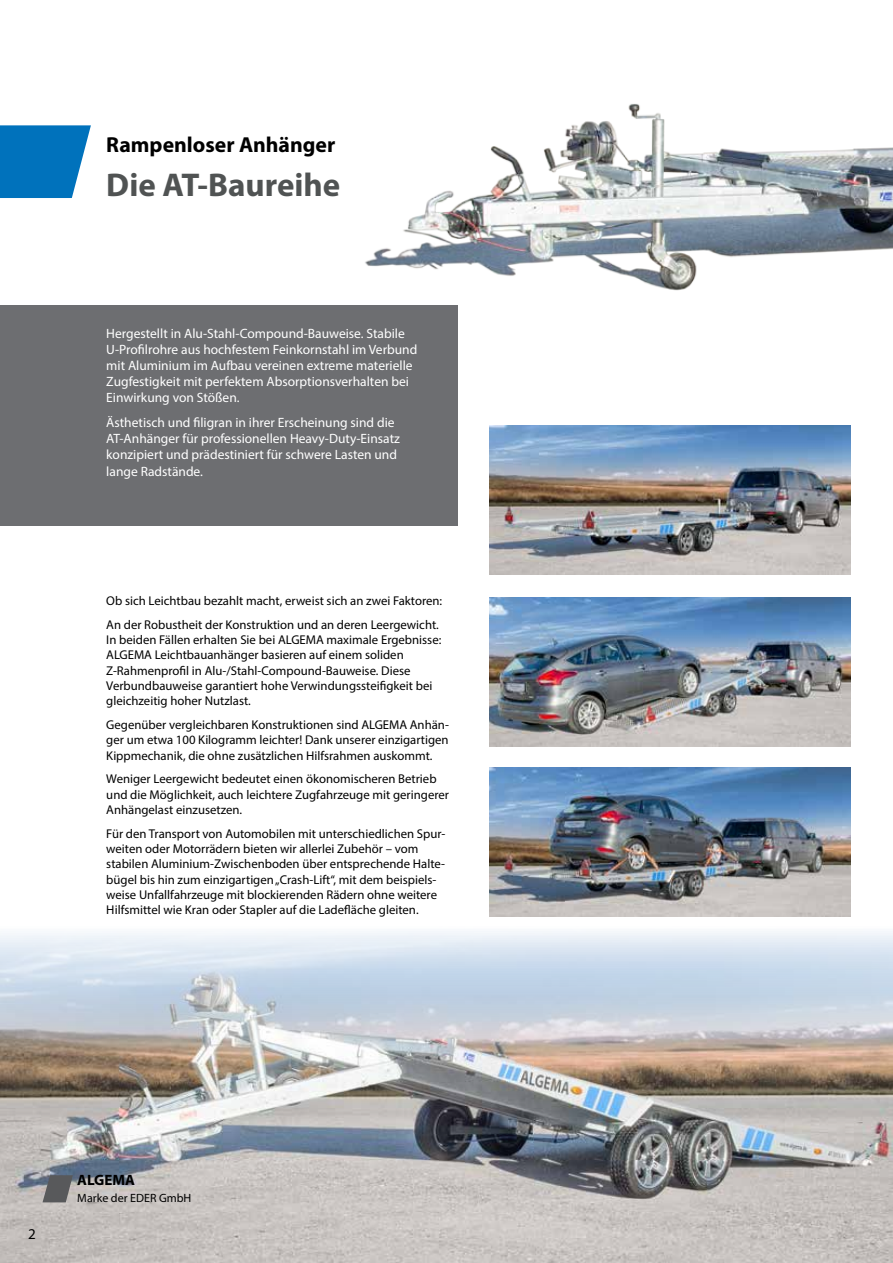
<style>
.page{position:relative;width:893px;height:1263px;background:#fff}
.page>*{position:absolute;margin:0;border:0;box-sizing:border-box;transform-origin:0 0}
.t1{font:700 33px "Myriad Pro";color:#505353}
.t2{font:700 21.75px "Myriad Pro";color:#000}
.t3{font:700 15px "Myriad Pro";color:#000}
.t4{font:15px "Myriad Pro";color:#000}
.t5{font:13.5px/16.2px "Myriad Pro";color:#fff}
.t6{font:12.75px/15.3px "Myriad Pro";color:#000}
.t7{font:12px "Myriad Pro";color:#000}
</style>
<div class="page">
<svg style="left:0;top:125px;width:91px;height:73px;background:#1c81c3"></svg>
<div style="left:0;top:306px;width:457px;height:220px;background:#6d6e71"></div>
<img style="left:303px;top:104px;width:590px;height:321px">
<img style="left:0;top:833px;width:893px;height:430px">
<img style="left:489px;top:425px;width:361px;height:149px">
<img style="left:489px;top:597px;width:361px;height:149px">
<img style="left:489px;top:767px;width:361px;height:149px">
<svg style="left:43px;top:1175px;width:30px;height:27px"></svg>
<h2 class="t2" style="left:106px;top:131px;width:231px">Rampenloser Anhänger</h2>
<h1 class="t1" style="left:106px;top:164px;width:236px">Die AT-Baureihe</h1>
<p class="t5" style="left:106px;top:325px;width:313px">Hergestellt in Alu-Stahl-Compound-Bauweise. Stabile U-Profilrohre aus hochfestem Feinkornstahl im Verbund mit Aluminium im Aufbau vereinen extreme materielle Zugfestigkeit mit perfektem Absorptionsverhalten bei Einwirkung von Stößen.</p>
<p class="t5" style="left:106px;top:414px;width:295px">Ästhetisch und filigran in ihrer Erscheinung sind die AT-Anhänger für professionellen Heavy-Duty-Einsatz konzipiert und prädestiniert für schwere Lasten und lange Radstände.</p>
<p class="t6" style="left:106px;top:588px;width:337px;line-height:23.9px">Ob sich Leichtbau bezahlt macht, erweist sich an zwei Faktoren:<br>An der Robustheit der Konstruktion und an deren Leergewicht.</p>
<p class="t6" style="left:106px;top:632px;width:337px">In beiden Fällen erhalten Sie bei ALGEMA maximale Ergebnisse:<br>ALGEMA Leichtbauanhänger basieren auf einem soliden Z-Rahmenprofil in Alu-/Stahl-Compound-Bauweise. Diese Verbundbauweise garantiert hohe Verwindungssteifigkeit bei gleichzeitig hoher Nutzlast.</p>
<p class="t6" style="left:106px;top:717px;width:344px;text-align:justify">Gegenüber vergleichbaren Konstruktionen sind ALGEMA Anhän&shy;ger um etwa 100 Kilogramm leichter! Dank unserer einzigartigen Kippmechanik, die ohne zusätzlichen Hilfsrahmen auskommt.</p>
<p class="t6" style="left:106px;top:771px;width:344px">Weniger Leergewicht bedeutet einen ökonomischeren Betrieb und die Möglichkeit, auch leichtere Zugfahrzeuge mit geringerer<br>Anhängelast einzusetzen.</p>
<p class="t6" style="left:106px;top:826px;width:341px">Für den Transport von Automobilen mit unterschiedlichen Spur&shy;weiten oder Motorrädern bieten wir allerlei Zubehör – vom stabilen Aluminium-Zwischenboden über entsprechende Halte&shy;bügel bis hin zum einzigartigen „Crash-Lift“, mit dem beispiels&shy;weise Unfallfahrzeuge mit blockierenden Rädern ohne weitere Hilfsmittel wie Kran oder Stapler auf die Ladefläche gleiten.</p>
<p class="t4" style="left:28px;top:1224px;width:9px">2</p>
<p class="t3" style="left:77px;top:1170px;width:59px">ALGEMA</p>
<p class="t7" style="left:77px;top:1190px;width:116px">Marke der EDER GmbH</p>
</div>
